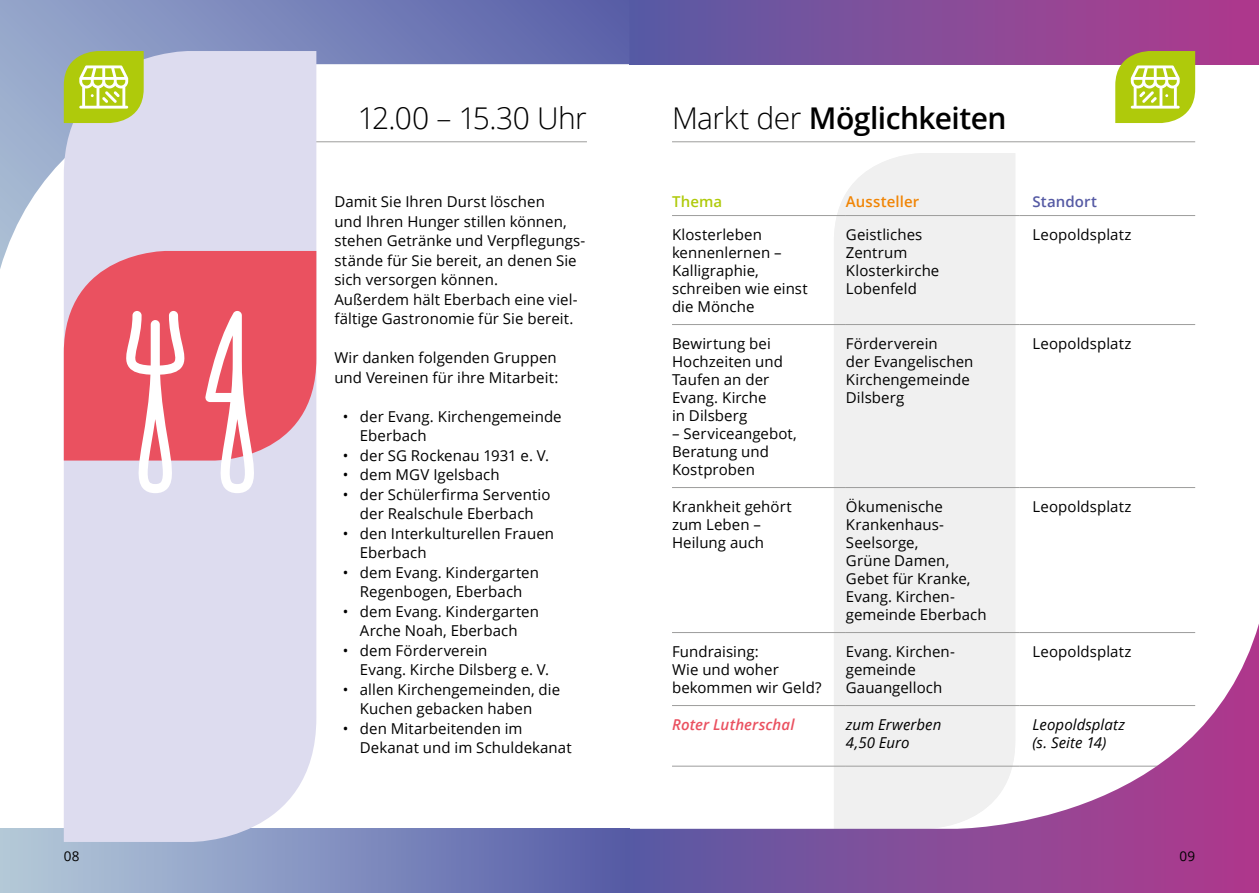
<style>
.page{position:relative;width:1259px;height:893px;background:#fff}
.page>*{position:absolute;margin:0;border:0;box-sizing:border-box;transform-origin:0 0}
.t1{font:600 30px "Open Sans";letter-spacing:-.015em;color:#000}
.t2{font:300 30px "Open Sans";letter-spacing:-.02em;color:#000}
.t3{font:15px/18px "Open Sans";letter-spacing:.005em;color:#000}
.t4{font:italic 15px/18px "Open Sans";letter-spacing:.005em;color:#000}
.t5{font:italic 600 15px "Open Sans";letter-spacing:.005em;color:#ea5160}
.t6{font:600 15px "Open Sans";letter-spacing:.01em;color:#f08505}
.t7{font:600 15px "Open Sans";letter-spacing:.005em;color:#555aa4}
.t8{font:600 15px "Open Sans";letter-spacing:.01em;color:#afca0b}
.t9{font:13.5px "Open Sans";color:#000}
.s1{font-weight:300}
</style>
<div class="page">
<div style="left:834px;top:153px;width:181px;height:470px;background:#f0f0f0"></div>
<hr style="left:672px;top:215px;width:174px;height:1px;background:#9d9d9c">
<hr style="left:846px;top:215px;width:173px;height:1px;background:#9d9d9c">
<hr style="left:1019px;top:215px;width:176px;height:1px;background:#9d9d9c">
<hr style="left:672px;top:487px;width:174px;height:1px;background:#9d9d9c">
<hr style="left:846px;top:487px;width:173px;height:1px;background:#9d9d9c">
<hr style="left:1019px;top:487px;width:176px;height:1px;background:#9d9d9c">
<hr style="left:672px;top:324px;width:174px;height:1px;background:#9d9d9c">
<hr style="left:846px;top:324px;width:173px;height:1px;background:#9d9d9c">
<hr style="left:1019px;top:324px;width:176px;height:1px;background:#9d9d9c">
<div style="left:629px;top:0;width:630px;height:64px;background:linear-gradient(to right,#5a5da5,#b2398c)"></div>
<svg style="left:629px;top:623px;width:630px;height:270px"></svg>
<svg style="left:0;top:0;width:629px;height:269px"></svg>
<div style="left:0;top:829px;width:629px;height:64px;background:linear-gradient(to right,#b5cbdb,#555ba7)"></div>
<svg style="left:1115px;top:51px;width:80px;height:72px"></svg>
<hr style="left:672px;top:141px;width:523px;height:1px;background:#9d9d9c">
<div style="left:64px;top:51px;width:252px;height:791px;background:#dddcef"></div>
<svg style="left:64px;top:251px;width:252px;height:210px;background:#e86070"></svg>
<svg style="left:124px;top:311px;width:62px;height:182px"></svg>
<svg style="left:205px;top:311px;width:52px;height:182px"></svg>
<svg style="left:64px;top:51px;width:80px;height:72px;background:#bdd145"></svg>
<p class="t9" style="left:64px;top:847px;width:17px">08</p>
<h1 class="t2" style="left:358px;top:98px;width:231px">12.00 – 15.30 Uhr</h1>
<p class="t3" style="left:334px;top:191px;width:252px;line-height:19.5px">Damit Sie Ihren Durst löschen<br>und Ihren Hunger stillen können, stehen Getränke und Verpflegungs&shy;stände für Sie bereit, an denen Sie sich versorgen können.<br>Außerdem hält Eberbach eine viel&shy;fältige Gastronomie für Sie bereit.</p>
<p class="t3" style="left:334px;top:347px;width:225px;line-height:19.5px">Wir danken folgenden Gruppen und Vereinen für ihre Mitarbeit:</p>
<p class="t3" style="left:360px;top:406px;width:203px;line-height:19.5px;text-indent:-17px">• der Evang. Kirchengemeinde<br>Eberbach</p>
<p class="t3" style="left:343px;top:446px;width:208px">• der SG Rockenau 1931 e. V.</p>
<p class="t3" style="left:343px;top:465px;width:158px">• dem MGV Igelsbach</p>
<p class="t3" style="left:343px;top:484px;width:209px;line-height:19.5px;text-align:center">• der Schülerfirma Serventio der Realschule Eberbach</p>
<p class="t3" style="left:360px;top:523px;width:196px;line-height:19.5px;text-indent:-17px">• den Interkulturellen Frauen<br>Eberbach</p>
<p class="t3" style="left:343px;top:562px;width:198px;line-height:19.5px;text-align:center">• dem Evang. Kindergarten<br>Regenbogen, Eberbach</p>
<p class="t3" style="left:343px;top:601px;width:198px;line-height:19.5px;text-align:center">• dem Evang. Kindergarten<br>Arche Noah, Eberbach</p>
<p class="t3" style="left:360px;top:640px;width:191px;line-height:19.5px;text-indent:-17px">• dem Förderverein<br>Evang. Kirche Dilsberg e. V.</p>
<p class="t3" style="left:360px;top:679px;width:202px;line-height:19.5px;text-indent:-17px">• allen Kirchengemeinden, die<br>Kuchen gebacken haben</p>
<p class="t3" style="left:360px;top:718px;width:213px;line-height:19.5px;text-indent:-17px">• den Mitarbeitenden im<br>Dekanat und im Schuldekanat</p>
<h1 class="t1" style="left:672px;top:98px;width:336px"><span class="s1">Markt der</span> Möglichkeiten</h1>
<p class="t8" style="left:672px;top:191px;width:52px">Thema</p>
<p class="t6" style="left:846px;top:191px;width:75px">Aussteller</p>
<p class="t7" style="left:1032px;top:191px;width:66px">Standort</p>
<p class="t3" style="left:672px;top:225px;width:137px">Klosterleben kennenlernen –<br>Kalligraphie, schreiben wie einst die Mönche</p>
<p class="t3" style="left:846px;top:225px;width:95px">Geistliches<br>Zentrum<br>Klosterkirche<br>Lobenfeld</p>
<p class="t3" style="left:1032px;top:225px;width:100px">Leopoldsplatz</p>
<p class="t3" style="left:672px;top:334px;width:113px">Bewirtung bei<br>Hochzeiten und<br>Taufen an der<br>Evang. Kirche in Dilsberg</p>
<p class="t3" style="left:672px;top:424px;width:126px">– Serviceangebot,<br>Beratung und<br>Kostproben</p>
<p class="t3" style="left:846px;top:334px;width:129px">Förderverein<br>der Evangelischen<br>Kirchengemeinde<br>Dilsberg</p>
<p class="t3" style="left:1032px;top:334px;width:100px">Leopoldsplatz</p>
<p class="t3" style="left:672px;top:497px;width:121px">Krankheit gehört zum Leben –<br>Heilung auch</p>
<p class="t3" style="left:846px;top:497px;width:142px">Ökumenische<br>Krankenhaus-<br>Seelsorge,<br>Grüne Damen,<br>Gebet für Kranke,<br>Evang. Kirchen&shy;gemeinde Eberbach</p>
<p class="t3" style="left:1032px;top:497px;width:100px">Leopoldsplatz</p>
<p class="t3" style="left:672px;top:642px;width:151px">Fundraising:<br>Wie und woher bekommen wir Geld?</p>
<p class="t3" style="left:846px;top:642px;width:111px">Evang. Kirchen&shy;gemeinde<br>Gauangelloch</p>
<p class="t3" style="left:1032px;top:642px;width:100px">Leopoldsplatz</p>
<p class="t5" style="left:672px;top:714px;width:124px">Roter Lutherschal</p>
<p class="t4" style="left:846px;top:715px;width:97px">zum Erwerben<br>4,50 Euro</p>
<p class="t4" style="left:1032px;top:715px;width:94px">Leopoldsplatz (s. Seite 14)</p>
<p class="t9" style="left:1179px;top:847px;width:17px">09</p>
</div>
